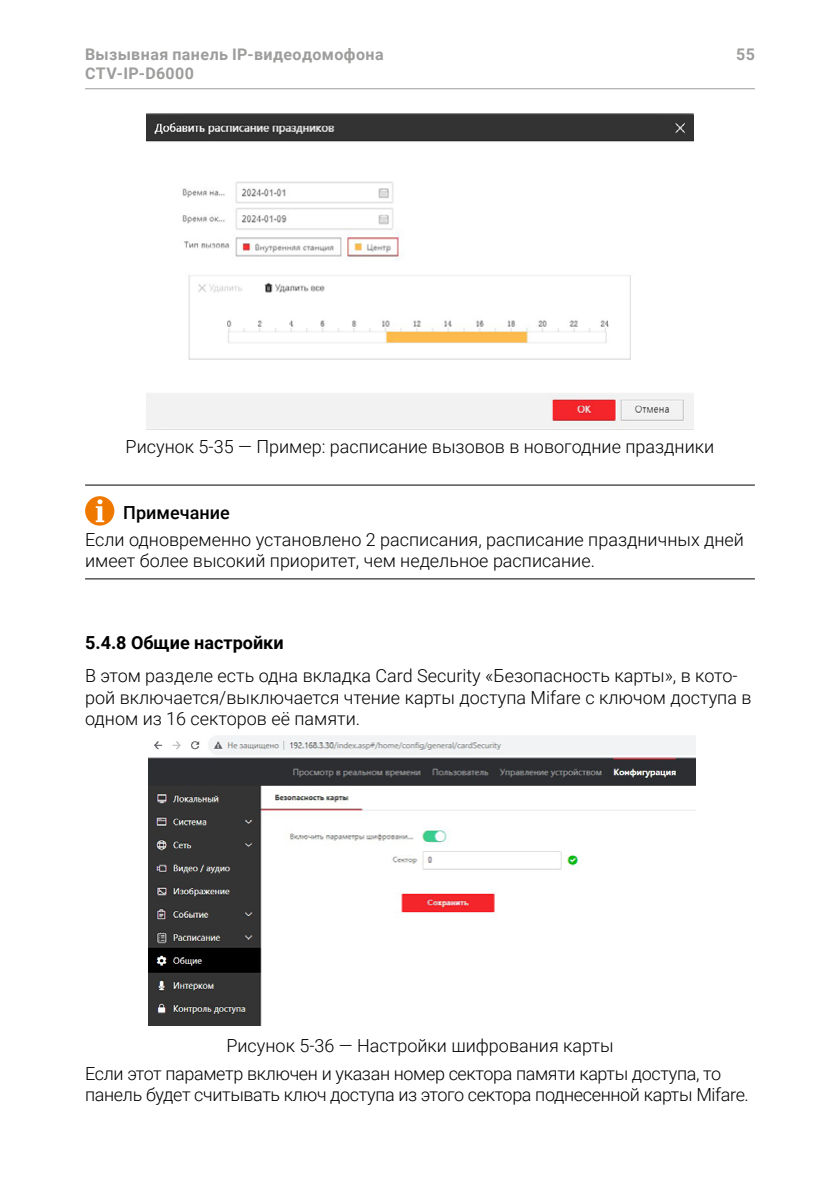
<style>
.page{position:relative;width:840px;height:1191px;background:#fff}
.page>*{position:absolute;margin:0;border:0;box-sizing:border-box;transform-origin:0 0}
.t1{font:300 18px/21.6px "Roboto";color:#000}
.t2{font:300 18px/27.2px "Roboto";letter-spacing:-.02em;color:#000}
.t3{font:700 18px "Roboto";color:#000}
.t4{font:500 18px "Roboto";color:#000}
.t5{font:700 16px/19.2px "Roboto";letter-spacing:.025em;color:#9d9d9c}
</style>
<div class="page">
<hr style="left:85px;top:88px;width:669px;height:1px;background:#9d9d9c">
<img style="left:146px;top:113px;width:547px;height:315px">
<hr style="left:85px;top:484px;width:669px;height:1px;background:#000">
<div style="left:85px;top:496px;width:29px;height:29px;background:#ef7900;border-radius:50%"></div>
<svg style="left:96px;top:499px;width:8px;height:23px"></svg>
<hr style="left:85px;top:578px;width:669px;height:1px;background:#000">
<img style="left:148px;top:735px;width:547px;height:290px">
<p class="t5" style="left:85px;top:44px;width:300px">Вызывная панель IP-видеодомофона<br>CTV-IP-D6000</p>
<p class="t5" style="left:735px;top:44px;width:20px">55</p>
<p class="t1" style="left:125px;top:435px;width:590px">Рисунок 5-35 — Пример: расписание вызовов в новогодние праздники</p>
<p class="t4" style="left:123px;top:500px;width:108px">Примечание</p>
<p class="t1" style="left:85px;top:528px;width:660px">Если одновременно установлено 2 расписания, расписание праздничных дней имеет более высокий приоритет, чем недельное расписание.</p>
<p class="t3" style="left:85px;top:630px;width:200px">5.4.8 Общие настройки</p>
<p class="t1" style="left:85px;top:664px;width:667px">В этом разделе есть одна вкладка Card Security «Безопасность карты», в кото&shy;рой включается/выключается чтение карты доступа Mifare с ключом доступа в одном из 16 секторов её памяти.</p>
<p class="t2" style="left:85px;top:1031px;width:637px;text-indent:141px">Рисунок 5-36 — Настройки шифрования карты<br>Если этот параметр включен и указан номер сектора памяти карты доступа, то</p>
<p class="t2" style="left:85px;top:1080px;width:665px">панель будет считывать ключ доступа из этого сектора поднесенной карты Mifare.</p>
</div>
